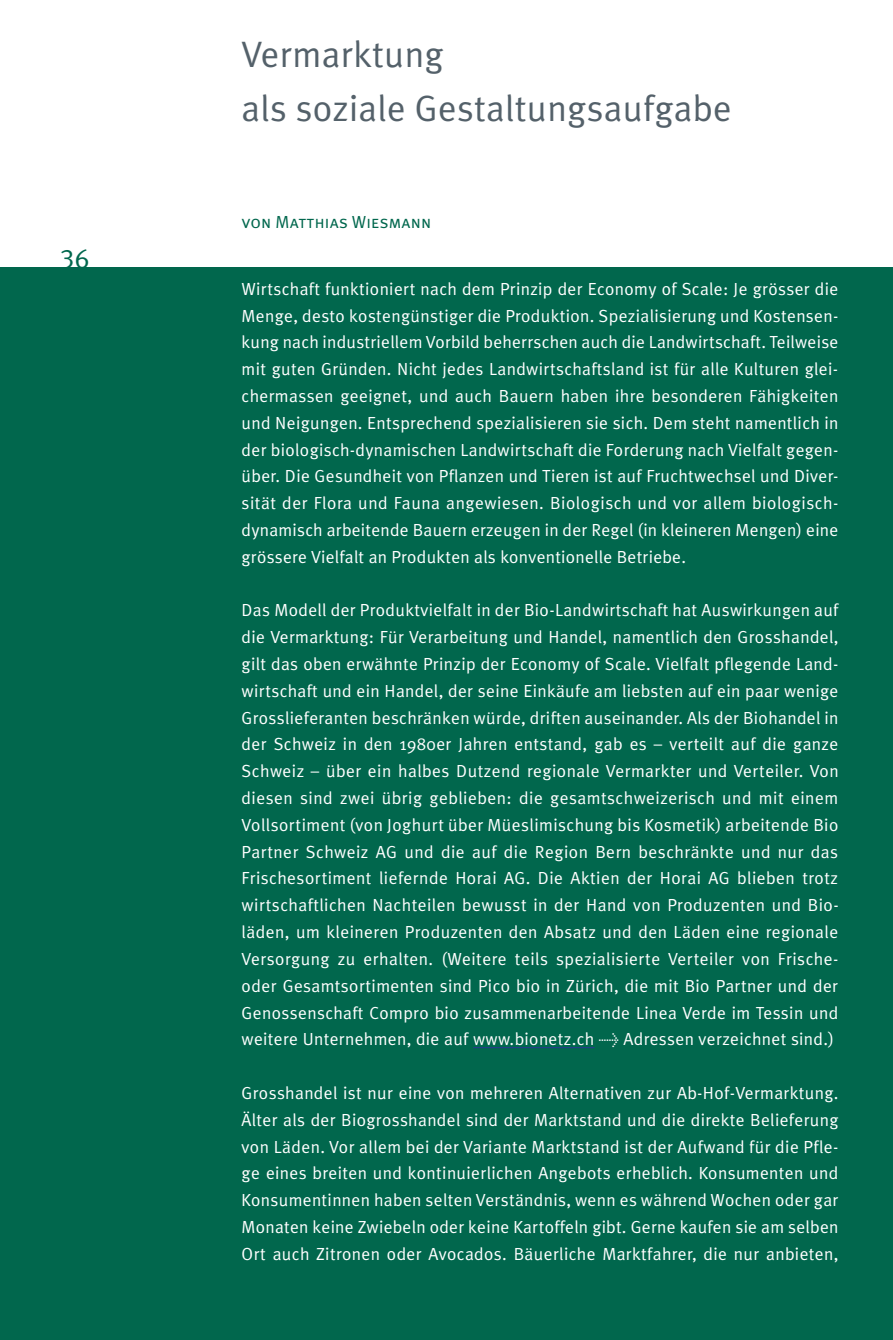
<style>
.page{position:relative;width:893px;height:1340px;background:#fff}
.page>*{position:absolute;margin:0;border:0;box-sizing:border-box;transform-origin:0 0}
.t1{font:36.75px/53.6px "Meta Plus Normal";letter-spacing:.01em;color:#54616a}
.t2{font:27.12px "Meta Plus LF";color:#01674d}
.t3{font:17.5px/26.8px "Meta Plus Normal";letter-spacing:.02em;color:#fff;text-align:justify}
.t4{font:17.5px "Meta Plus Normal Caps";letter-spacing:.01em;color:#01674d}
</style>
<div class="page">
<div style="left:0;top:268px;width:893px;height:1071px;background:#01674d"></div>
<hr style="left:473px;top:1047px;width:121px;height:1px;background:#2c3594">
<h2 class="t2" style="left:60px;top:243px;width:31px">36</h2>
<h1 class="t1" style="left:242px;top:27px;width:492px">Vermarktung<br>als soziale Gestaltungsaufgabe</h1>
<p class="t4" style="left:242px;top:212px;width:191px">von Matthias Wiesmann</p>
<p class="t3" style="left:242px;top:275px;width:598px">Wirtschaft funktioniert nach dem Prinzip der Economy of Scale: Je grösser die Menge, desto kostengünstiger die Produktion. Spezialisierung und Kostensen&shy;kung nach industriellem Vorbild beherrschen auch die Landwirtschaft. Teilweise mit guten Gründen. Nicht jedes Landwirtschaftsland ist für alle Kulturen glei&shy;chermassen geeignet, und auch Bauern haben ihre besonderen Fähigkeiten und Neigungen. Entsprechend spezialisieren sie sich. Dem steht namentlich in der biologisch-dynamischen Landwirtschaft die Forderung nach Vielfalt gegen&shy;über. Die Gesundheit von Pflanzen und Tieren ist auf Fruchtwechsel und Diver&shy;sität der Flora und Fauna angewiesen. Biologisch und vor allem biologisch&shy;dynamisch arbeitende Bauern erzeugen in der Regel (in kleineren Mengen) eine grössere Vielfalt an Produkten als konventionelle Betriebe.</p>
<p class="t3" style="left:242px;top:596px;width:599px">Das Modell der Produktvielfalt in der Bio-Landwirtschaft hat Auswirkungen auf die Vermarktung: Für Verarbeitung und Handel, namentlich den Grosshandel, gilt das oben erwähnte Prinzip der Economy of Scale. Vielfalt pflegende Land&shy;wirtschaft und ein Handel, der seine Einkäufe am liebsten auf ein paar wenige Grosslieferanten beschränken würde, driften auseinander. Als der Biohandel in der Schweiz in den 1980er Jahren entstand, gab es – verteilt auf die ganze Schweiz – über ein halbes Dutzend regionale Vermarkter und Verteiler. Von diesen sind zwei übrig geblieben: die gesamtschweizerisch und mit einem Vollsortiment (von Joghurt über Müeslimischung bis Kosmetik) arbeitende Bio Partner Schweiz AG und die auf die Region Bern beschränkte und nur das Frischesortiment liefernde Horai AG. Die Aktien der Horai AG blieben trotz wirtschaftlichen Nachteilen bewusst in der Hand von Produzenten und Bio&shy;läden, um kleineren Produzenten den Absatz und den Läden eine regionale Versorgung zu erhalten. (Weitere teils spezialisierte Verteiler von Frische&shy;oder Gesamtsortimenten sind Pico bio in Zürich, die mit Bio Partner und der Genossenschaft Compro bio zusammenarbeitende Linea Verde im Tessin und weitere Unternehmen, die auf www.bionetz.ch &gt; Adressen verzeichnet sind.)</p>
<p class="t3" style="left:242px;top:1079px;width:598px">Grosshandel ist nur eine von mehreren Alternativen zur Ab-Hof-Vermarktung.<br>Älter als der Biogrosshandel sind der Marktstand und die direkte Belieferung von Läden. Vor allem bei der Variante Marktstand ist der Aufwand für die Pfle&shy;ge eines breiten und kontinuierlichen Angebots erheblich. Konsumenten und Konsumentinnen haben selten Verständnis, wenn es während Wochen oder gar Monaten keine Zwiebeln oder keine Kartoffeln gibt. Gerne kaufen sie am selben Ort auch Zitronen oder Avocados. Bäuerliche Marktfahrer, die nur anbieten,</p>
</div>
